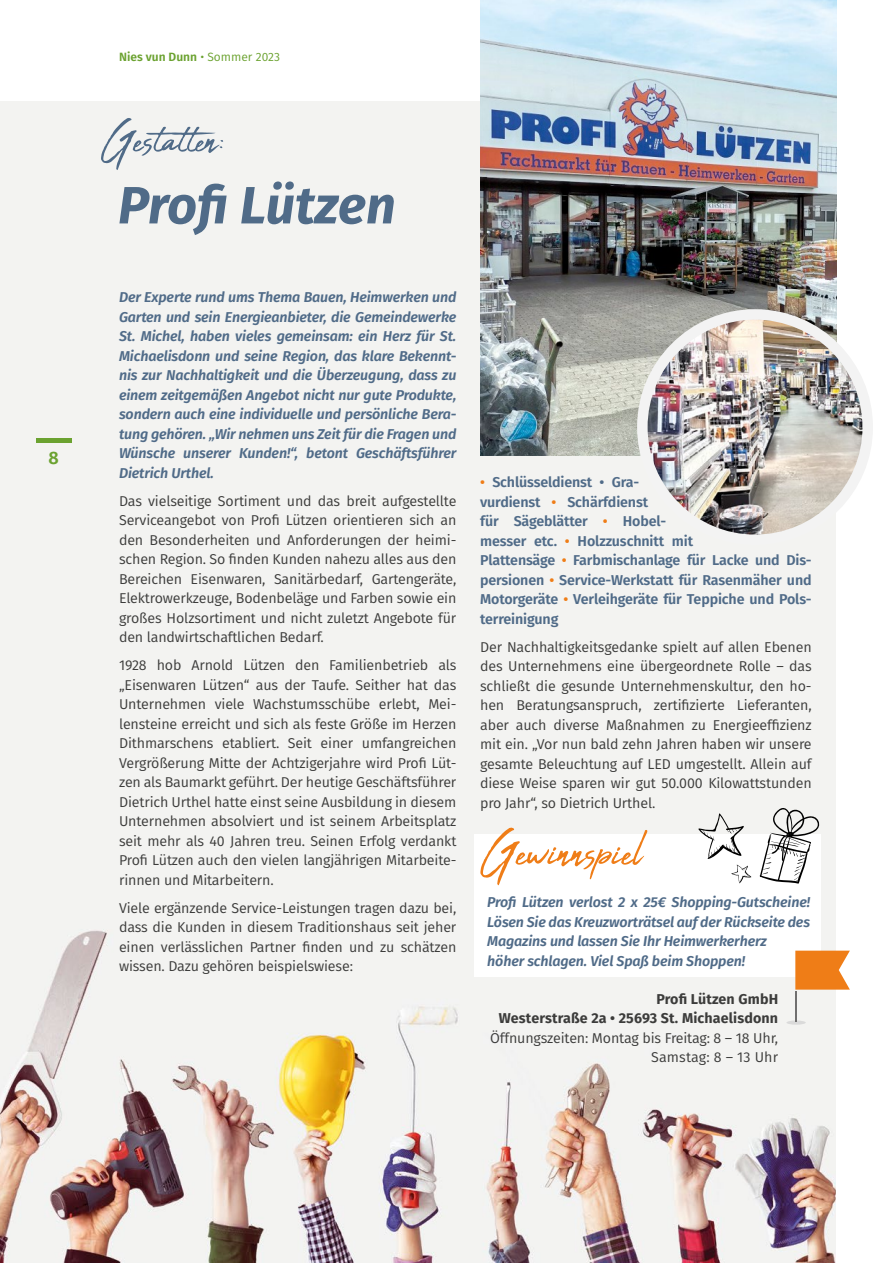
<style>
.page{position:relative;width:893px;height:1263px;background:#fff}
.page>*{position:absolute;margin:0;border:0;box-sizing:border-box;transform-origin:0 0}
.t1{font:63px "Abuget";color:#ef7d17}
.t2{font:57px "Abuget";color:#506b88}
.t3{font:italic 700 52.5px "Fira Sans";letter-spacing:-.005em;color:#506b88}
.t4{font:600 18px "Fira Sans";color:#6ba230}
.t5{font:14.25px/19.5px "Fira Sans";letter-spacing:-.01em;color:#3c3c3b;text-align:justify}
.t6{font:italic 600 14.25px/19.5px "Fira Sans";letter-spacing:-.01em;color:#506b88;text-align:justify}
.t7{font:600 14.25px/19.5px "Fira Sans";letter-spacing:-.01em;color:#506b88}
.t8{font:700 14.25px/19.5px "Fira Sans";letter-spacing:.01em;color:#3c3c3b;text-align:right}
.t9{font:600 12px "Fira Sans";color:#6ba230}
.s1{font-weight:400}
.s2{color:#ef7d17}
</style>
<div class="page">
<img style="left:0;top:102px;width:836px;height:1161px">
<img style="left:480px;top:0;width:357px;height:455px">
<img style="left:642px;top:314px;width:226px;height:226px;border-radius:113px">
<div style="left:637px;top:309px;width:236px;height:236px;border:10px solid #f3f3f3;border-radius:50%"></div>
<hr style="left:36px;top:438px;width:35px;height:4px;background:#6ba230">
<div style="left:474px;top:834px;width:347px;height:143px;background:#fff"></div>
<div style="left:786px;top:1020px;width:20px;height:5px;background:#dadada;border-radius:50%"></div>
<svg style="left:795px;top:951px;width:55px;height:39px;background:#f08c32"></svg>
<hr style="left:795px;top:991px;width:1px;height:31px;background:#706f6f">
<svg style="left:698px;top:813px;width:46px;height:46px"></svg>
<svg style="left:731px;top:865px;width:20px;height:18px"></svg>
<svg style="left:760px;top:808px;width:60px;height:76px"></svg>
<p class="t4" style="left:49px;top:443px;width:12px">8</p>
<p class="t9" style="left:119px;top:47px;width:162px">Nies vun Dunn <span class="s1">• Sommer 2023</span></p>
<h2 class="t2" style="left:102px;top:108px;width:124px">Gestatten:</h2>
<h3 class="t3" style="left:118px;top:161px;width:279px">Profi Lützen</h3>
<p class="t6" style="left:119px;top:287px;width:339px">Der Experte rund ums Thema Bauen, Heimwerken und Garten und sein Energieanbieter, die Gemeindewerke St. Michel, haben vieles gemeinsam: ein Herz für St.<br>Michaelisdonn und seine Region, das klare Bekennt&shy;nis zur Nachhaltigkeit und die Überzeugung, dass zu einem zeitgemäßen Angebot nicht nur gute Produkte, sondern auch eine individuelle und persönliche Bera&shy;tung gehören. „Wir nehmen uns Zeit für die Fragen und Wünsche unserer Kunden!“, betont Geschäftsführer Dietrich Urthel.</p>
<p class="t5" style="left:119px;top:491px;width:339px">Das vielseitige Sortiment und das breit aufgestellte Serviceangebot von Profi Lützen orientieren sich an den Besonderheiten und Anforderungen der heimi&shy;schen Region. So finden Kunden nahezu alles aus den Bereichen Eisenwaren, Sanitärbedarf, Gartengeräte, Elektrowerkzeuge, Bodenbeläge und Farben sowie ein großes Holzsortiment und nicht zuletzt Angebote für den landwirtschaftlichen Bedarf.</p>
<p class="t5" style="left:119px;top:655px;width:339px">1928 hob Arnold Lützen den Familienbetrieb als „Eisenwaren Lützen“ aus der Taufe. Seither hat das Unternehmen viele Wachstumsschübe erlebt, Mei&shy;lensteine erreicht und sich als feste Größe im Herzen Dithmarschens etabliert. Seit einer umfangreichen Vergrößerung Mitte der Achtzigerjahre wird Profi Lüt&shy;zen als Baumarkt geführt. Der heutige Geschäftsführer Dietrich Urthel hatte einst seine Ausbildung in diesem Unternehmen absolviert und ist seinem Arbeitsplatz seit mehr als 40 Jahren treu. Seinen Erfolg verdankt Profi Lützen auch den vielen langjährigen Mitarbeite&shy;rinnen und Mitarbeitern.</p>
<p class="t5" style="left:119px;top:898px;width:339px">Viele ergänzende Service-Leistungen tragen dazu bei, dass die Kunden in diesem Traditionshaus seit jeher einen verlässlichen Partner finden und zu schätzen wissen. Dazu gehören beispielswiese:</p>
<p class="t7" style="left:480px;top:472px;width:333px"><span class="s2">•</span> Schlüsseldienst • Gra-<br>vurdienst <span class="s2">•</span> Schärfdienst<br>für Sägeblätter <span class="s2">•</span> Hobel-<br>messer etc. <span class="s2">•</span> Holzzuschnitt mit<br>Plattensäge <span class="s2">•</span> Farbmischanlage für Lacke und Dis&shy;persionen <span class="s2">•</span> Service-Werkstatt für Rasenmäher und Motorgeräte <span class="s2">•</span> Verleihgeräte für Teppiche und Pols&shy;terreinigung</p>
<p class="t5" style="left:480px;top:637px;width:333px">Der Nachhaltigkeitsgedanke spielt auf allen Ebenen des Unternehmens eine übergeordnete Rolle – das schließt die gesunde Unternehmenskultur, den ho&shy;hen Beratungsanspruch, zertifizierte Lieferanten, aber auch diverse Maßnahmen zu Energieeffizienz mit ein. „Vor nun bald zehn Jahren haben wir unsere gesamte Beleuchtung auf LED umgestellt. Allein auf diese Weise sparen wir gut 50.000 Kilowattstunden pro Jahr“, so Dietrich Urthel.</p>
<h1 class="t1" style="left:482px;top:816px;width:162px">Gewinnspiel</h1>
<p class="t6" style="left:487px;top:891px;width:324px;text-align:left">Profi Lützen verlost 2 x 25€ Shopping-Gutscheine!<br>Lösen Sie das Kreuzworträtsel auf der Rückseite des Magazins und lassen Sie Ihr Heimwerkerherz<br>höher schlagen. Viel Spaß beim Shoppen!</p>
<p class="t8" style="left:499px;top:988px;width:281px">Profi Lützen GmbH<br>Westerstraße 2a • 25693 St. Michaelisdonn</p>
<p class="t5" style="left:490px;top:1027px;width:289px;text-align:right">Öffnungszeiten: Montag bis Freitag: 8 – 18 Uhr,<br>Samstag: 8 – 13 Uhr</p>
</div>
